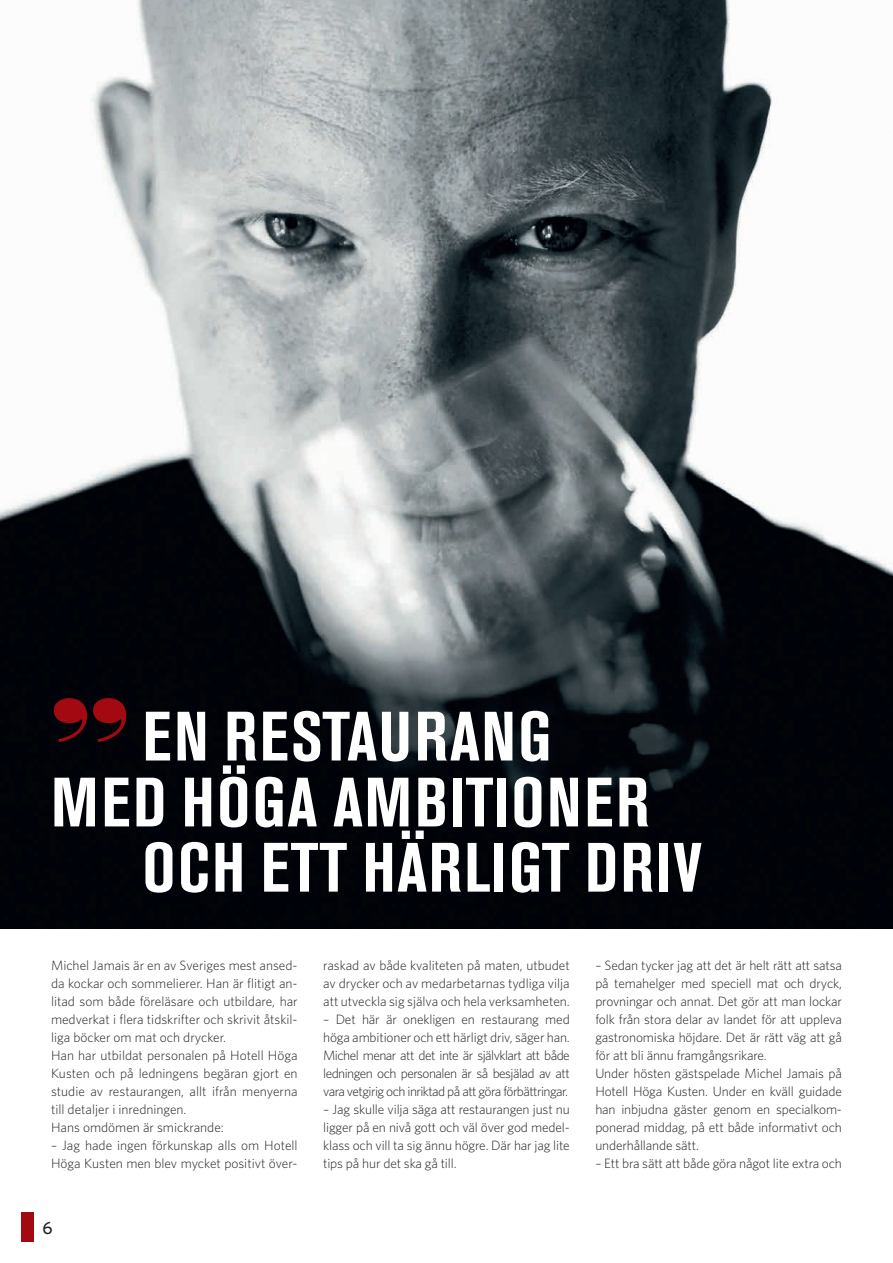
<style>
.page{position:relative;width:893px;height:1263px;background:#fff}
.page>*{position:absolute;margin:0;border:0;box-sizing:border-box;transform-origin:0 0}
.t1{font:700 condensed 69px/65.8px "Akzidenz Grotesk BE";letter-spacing:.035em;color:#fff}
.t2{font:500 18px "Whitney";color:#231f20}
.t3{font:300 13.5px/18px "Whitney";letter-spacing:-.01em;color:#231f20}
.s1{font-family:"Bodoni Poster";font-weight:400;font-stretch:normal;font-size:108px;color:#a30910}
</style>
<div class="page">
<div style="left:21px;top:1212px;width:13px;height:30px;background:#a30910"></div>
<img style="left:0;top:0;width:893px;height:928px">
<h1 class="t1" style="left:51px;top:704px;width:600px"><span class="s1">”</span> EN RESTAURANG<br>MED HÖGA AMBITIONER</h1>
<h1 class="t1" style="left:142px;top:836px;width:561px">OCH ETT HÄRLIGT DRIV</h1>
<p class="t3" style="left:51px;top:956px;width:248px">Michel Jamais är en av Sveriges mest ansed&shy;da kockar och sommelierer. Han är flitigt an&shy;litad som både föreläsare och utbildare, har medverkat i flera tidskrifter och skrivit åtskil&shy;liga böcker om mat och drycker.<br>Han har utbildat personalen på Hotell Höga Kusten och på ledningens begäran gjort en studie av restaurangen, allt ifrån menyerna till detaljer i inredningen.<br>Hans omdömen är smickrande:</p>
<p class="t3" style="left:51px;top:1136px;width:248px">– Jag hade ingen förkunskap alls om Hotell<br>Höga Kusten men blev mycket positivt över-</p>
<h2 class="t2" style="left:43px;top:1216px;width:12px">6</h2>
<p class="t3" style="left:323px;top:956px;width:248px;text-align:justify">raskad av både kvaliteten på maten, utbudet av drycker och av medarbetarnas tydliga vilja att utveckla sig själva och hela verksamheten.</p>
<p class="t3" style="left:323px;top:1010px;width:248px;text-align:justify">– Det här är onekligen en restaurang med höga ambitioner och ett härligt driv, säger han.<br>Michel menar att det inte är självklart att både ledningen och personalen är så besjälad av att vara vetgirig och inriktad på att göra förbättringar.</p>
<p class="t3" style="left:323px;top:1100px;width:248px;text-align:justify">– Jag skulle vilja säga att restaurangen just nu ligger på en nivå gott och väl över god medel&shy;klass och vill ta sig ännu högre. Där har jag lite tips på hur det ska gå till.</p>
<p class="t3" style="left:595px;top:956px;width:248px">– Sedan tycker jag att det är helt rätt att satsa på temahelger med speciell mat och dryck, provningar och annat. Det gör att man lockar folk från stora delar av landet för att uppleva gastronomiska höjdare. Det är rätt väg att gå för att bli ännu framgångsrikare.<br>Under hösten gästspelade Michel Jamais på Hotell Höga Kusten. Under en kväll guidade han inbjudna gäster genom en specialkom&shy;ponerad middag, på ett både informativt och underhållande sätt.</p>
<p class="t3" style="left:595px;top:1154px;width:248px">– Ett bra sätt att både göra något lite extra och</p>
</div>
